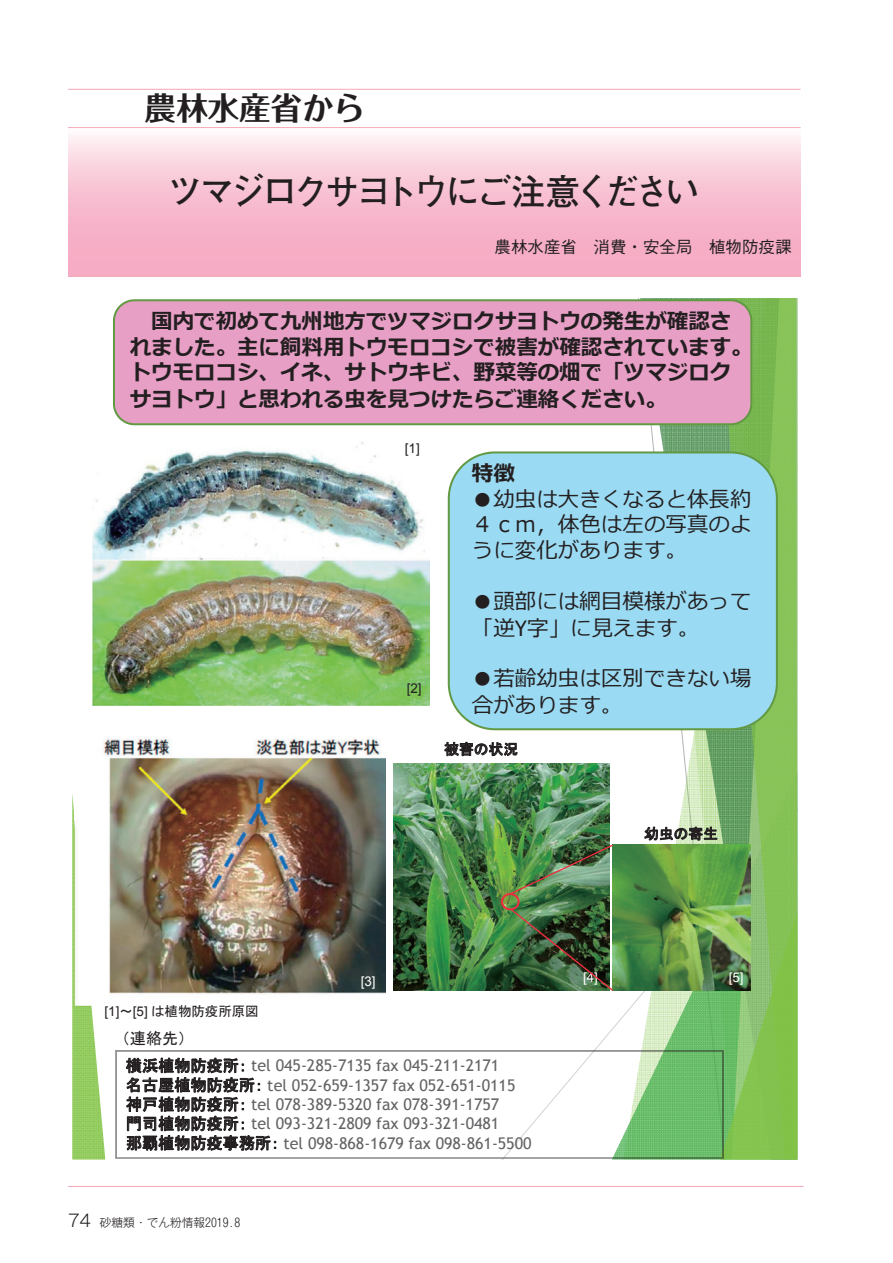
<style>
.page{position:relative;width:893px;height:1263px;background:#fff}
.page>*{position:absolute;margin:0;border:0;box-sizing:border-box;transform-origin:0 0}
.t1{font:700 36px "Futo Go B101 Pr 5";letter-spacing:-.095em;color:#231f20;scale:.95 1}
.t2{font:700 31.5px "Folk Pro";color:#231f20}
.t3{font:700 21.45px/26px "Meiryo";color:#231f20}
.t4{font:21.45px/25.8px "Meiryo";color:#231f20}
.t5{font:500 16.5px "Gothic BBB Pro";color:#231f20}
.t6{font:16.05px/19.4px "Trebuchet MS";color:#636366}
.t7{font:16.05px "MS P Gothic";color:#231f20}
.t8{font:14.7px "MS Gothic";letter-spacing:.005em;color:#231f20}
.t9{font:13.5px "MS P Gothic";color:#231f20}
.t10{font:13.5px "Arial";color:#fff}
.t11{font:13.5px "Arial";color:#231f20}
.t12{font:300 11.7px "Gothic MB101 Pro";color:#231f20}
.s1{font-family:"Arial"}
.s2{font-weight:700}
.s3{font-family:"Trebuchet MS"}
.s4{font-family:"MS P Gothic";color:#231f20}
.s5{font-size:16.95px}
</style>
<div class="page">
<img style="left:72px;top:794px;width:33px;height:365px">
<img style="left:640px;top:298px;width:79px;height:752px">
<img style="left:719px;top:298px;width:78px;height:752px">
<img style="left:720px;top:912px;width:77px;height:247px">
<div style="left:113px;top:299px;width:639px;height:126px;background:#e89fc6"></div>
<img style="left:92px;top:442px;width:338px;height:263px">
<svg style="left:115px;top:1050px;width:608px;height:109px"></svg>
<svg style="left:126px;top:1058px;width:150px;height:101px"></svg>
<img style="left:74px;top:738px;width:311px;height:268px">
<div style="left:448px;top:451px;width:330px;height:279px;background:#9adaf2"></div>
<img style="left:613px;top:845px;width:137px;height:145px">
<svg style="left:444px;top:742px;width:74px;height:14px"></svg>
<svg style="left:644px;top:827px;width:73px;height:13px"></svg>
<img style="left:394px;top:764px;width:216px;height:226px">
<img style="left:501px;top:844px;width:112px;height:147px">
<hr style="left:68px;top:1186px;width:736px;height:1px;background:#f7acbb">
<hr style="left:68px;top:89px;width:733px;height:1px;background:#f7acbb">
<svg style="left:68px;top:136px;width:733px;height:139px;background:#f8c1d3"></svg>
<hr style="left:68px;top:127px;width:733px;height:1px;background:#f7acbb">
<hr style="left:68px;top:275px;width:733px;height:1px;background:#f7acbb">
<h2 class="t2" style="left:145px;top:82px;width:222px">農林水産省から</h2>
<h1 class="t1" style="left:168px;top:163px;width:561px">ツマジロクサヨトウにご注意ください</h1>
<p class="t5" style="left:494px;top:234px;width:298px">農林水産省　消費・安全局　植物防疫課</p>
<h3 class="t3" style="left:130px;top:309px;width:625px;text-indent:22px">国内で初めて九州地⽅でツマジロクサヨトウの発⽣が確認されました。主に飼料⽤トウモロコシで被害が確認されています。トウモロコシ、イネ、サトウキビ、野菜等の畑で「ツマジロクサヨトウ」と思われる⾍を⾒つけたらご連絡ください。</h3>
<p class="t9" style="left:105px;top:1004px;width:156px"><span class="s1">[1]</span>～<span class="s1">[5]</span> は植物防疫所原図</p>
<p class="t7" style="left:122px;top:1030px;width:66px">（連絡先）</p>
<p class="t11" style="left:405px;top:439px;width:16px">[1]</p>
<p class="t11" style="left:407px;top:678px;width:16px">[2]</p>
<h3 class="t3" style="left:472px;top:461px;width:45px">特徴</h3>
<h3 class="t4" style="left:472px;top:487px;width:281px;text-align:justify">●幼⾍は⼤きくなると体⻑約４ｃｍ，体⾊は左の写真のように変化があります。</h3>
<h3 class="t4" style="left:472px;top:589px;width:281px;line-height:26.5px"><span class="s2">●</span>頭部には網⽬模様があって「逆<span class="s3">Y</span>字」に⾒えます。</h3>
<h3 class="t4" style="left:472px;top:666px;width:281px;line-height:26.5px">●若齢幼⾍は区別できない場合があります。</h3>
<p class="t8" style="left:444px;top:742px;width:75px">被害の状況</p>
<p class="t8" style="left:644px;top:826px;width:75px">幼虫の寄生</p>
<p class="t10" style="left:361px;top:972px;width:16px">[3]</p>
<p class="t10" style="left:583px;top:968px;width:16px">[4]</p>
<p class="t10" style="left:729px;top:968px;width:16px">[5]</p>
<p class="t6" style="left:126px;top:1056px;width:407px"><span class="s4">横浜植物防疫所：</span> tel 045-285-7135 fax 045-211-2171<br><span class="s4">名古屋植物防疫所：</span> tel 052-659-1357 fax 052-651-0115<span class="s4">神戸植物防疫所：</span> tel 078-389-5320 fax 078-391-1757<br><span class="s4">門司植物防疫所：</span> tel 093-321-2809 fax 093-321-0481<br><span class="s4">那覇植物防疫事務所：</span> tel 098-868-1679 fax 098-861-5500</p>
<p class="t12" style="left:68px;top:1212px;width:174px"><span class="s5">74</span> 砂糖類・でん粉情報2019.8</p>
</div>
